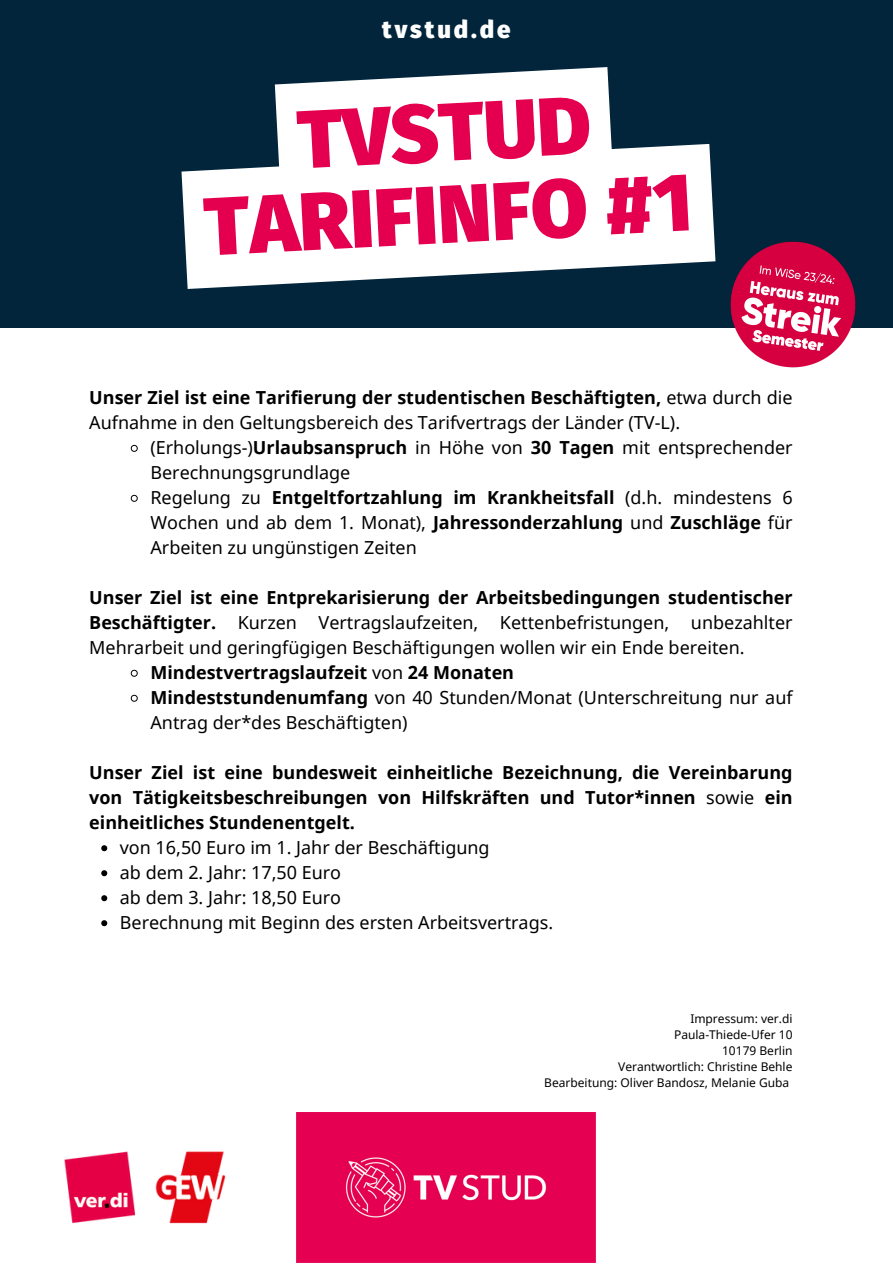
<style>
.page{position:relative;width:893px;height:1264px;background:#fff}
.page>*{position:absolute;margin:0;border:0;box-sizing:border-box;transform-origin:0 0}
.t1{font:900 82.05px "Fira Sans";color:#e4004e}
.t2{font:900 24px "Fira Sans";letter-spacing:.12em;color:#fff}
.t3{font:18px/25px "Noto Sans";color:#000}
.t4{font:700 18px/25px "Noto Sans";color:#000;text-align:justify}
.t5{font:12px "Noto Sans";color:#000}
.s1{font-weight:700}
.s2{font-weight:400}
</style>
<div class="page">
<img style="left:296px;top:1112px;width:299px;height:150px">
<div style="left:0;top:0;width:892px;height:327px;background:#03253b"></div>
<img style="left:715px;top:241px;width:155px;height:127px">
<img style="left:64px;top:1151px;width:162px;height:73px">
<svg style="left:181px;top:67px;width:534px;height:222px;fill:#fff"></svg>
<svg style="left:130px;top:444px;width:8px;height:8px"></svg>
<svg style="left:130px;top:494px;width:8px;height:8px"></svg>
<svg style="left:130px;top:669px;width:8px;height:8px"></svg>
<svg style="left:130px;top:694px;width:8px;height:8px"></svg>
<svg style="left:101px;top:845px;width:6px;height:6px"></svg>
<svg style="left:101px;top:870px;width:6px;height:6px"></svg>
<svg style="left:101px;top:895px;width:6px;height:6px"></svg>
<svg style="left:101px;top:920px;width:6px;height:6px"></svg>
<p class="t2" style="left:382px;top:15px;width:130px">tvstud.de</p>
<p class="t1" style="left:295px;top:92px;width:295px;rotate:-3deg">TVSTUD</p>
<p class="t1" style="left:202px;top:179px;width:490px;rotate:-3deg">TARIFINFO #1</p>
<p class="t3" style="left:89px;top:385px;width:704px"><span class="s1">Unser Ziel ist eine Tarifierung der studentischen Beschäftigten,</span> etwa durch die<br>Aufnahme in den Geltungsbereich des Tarifvertrags der Länder (TV-L).</p>
<p class="t3" style="left:150px;top:435px;width:643px">(Erholungs-)<span class="s1">Urlaubsanspruch</span> in Höhe von <span class="s1">30 Tagen</span> mit entsprechender<br>Berechnungsgrundlage</p>
<p class="t3" style="left:150px;top:485px;width:643px;text-align:justify">Regelung zu <span class="s1">Entgeltfortzahlung im Krankheitsfall</span> (d.h. mindestens 6<br>Wochen und ab dem 1. Monat), <span class="s1">Jahressonderzahlung</span> und <span class="s1">Zuschläge</span> für Arbeiten zu ungünstigen Zeiten</p>
<p class="t3" style="left:89px;top:585px;width:704px;text-align:justify"><span class="s1">Unser Ziel ist eine Entprekarisierung der Arbeitsbedingungen studentischer Beschäftigter.</span> Kurzen Vertragslaufzeiten, Kettenbefristungen, unbezahlter Mehrarbeit und geringfügigen Beschäftigungen wollen wir ein Ende bereiten.</p>
<p class="t4" style="left:150px;top:659px;width:365px">Mindestvertragslaufzeit <span class="s2">von</span> 24 Monaten</p>
<p class="t3" style="left:150px;top:684px;width:643px"><span class="s1">Mindeststundenumfang</span> von 40 Stunden/Monat (Unterschreitung nur auf<br>Antrag der*des Beschäftigten)</p>
<p class="t4" style="left:89px;top:759px;width:704px">Unser Ziel ist eine bundesweit einheitliche Bezeichnung, die Vereinbarung von Tätigkeitsbeschreibungen von Hilfskräften und Tutor*innen <span class="s2">sowie</span> ein einheitliches Stundenentgelt.</p>
<p class="t3" style="left:120px;top:834px;width:371px">von 16,50 Euro im 1. Jahr der Beschäftigung</p>
<p class="t3" style="left:120px;top:859px;width:223px">ab dem 2. Jahr: 17,50 Euro</p>
<p class="t3" style="left:120px;top:884px;width:223px">ab dem 3. Jahr: 18,50 Euro</p>
<p class="t3" style="left:120px;top:909px;width:435px">Berechnung mit Beginn des ersten Arbeitsvertrags.</p>
<p class="t5" style="left:690px;top:1010px;width:104px">Impressum: ver.di</p>
<p class="t5" style="left:674px;top:1026px;width:120px">Paula-Thiede-Ufer 10</p>
<p class="t5" style="left:722px;top:1042px;width:72px">10179 Berlin</p>
<p class="t5" style="left:618px;top:1058px;width:176px">Verantwortlich: Christine Behle</p>
<p class="t5" style="left:544px;top:1074px;width:246px">Bearbeitung: Oliver Bandosz, Melanie Guba</p>
</div>
